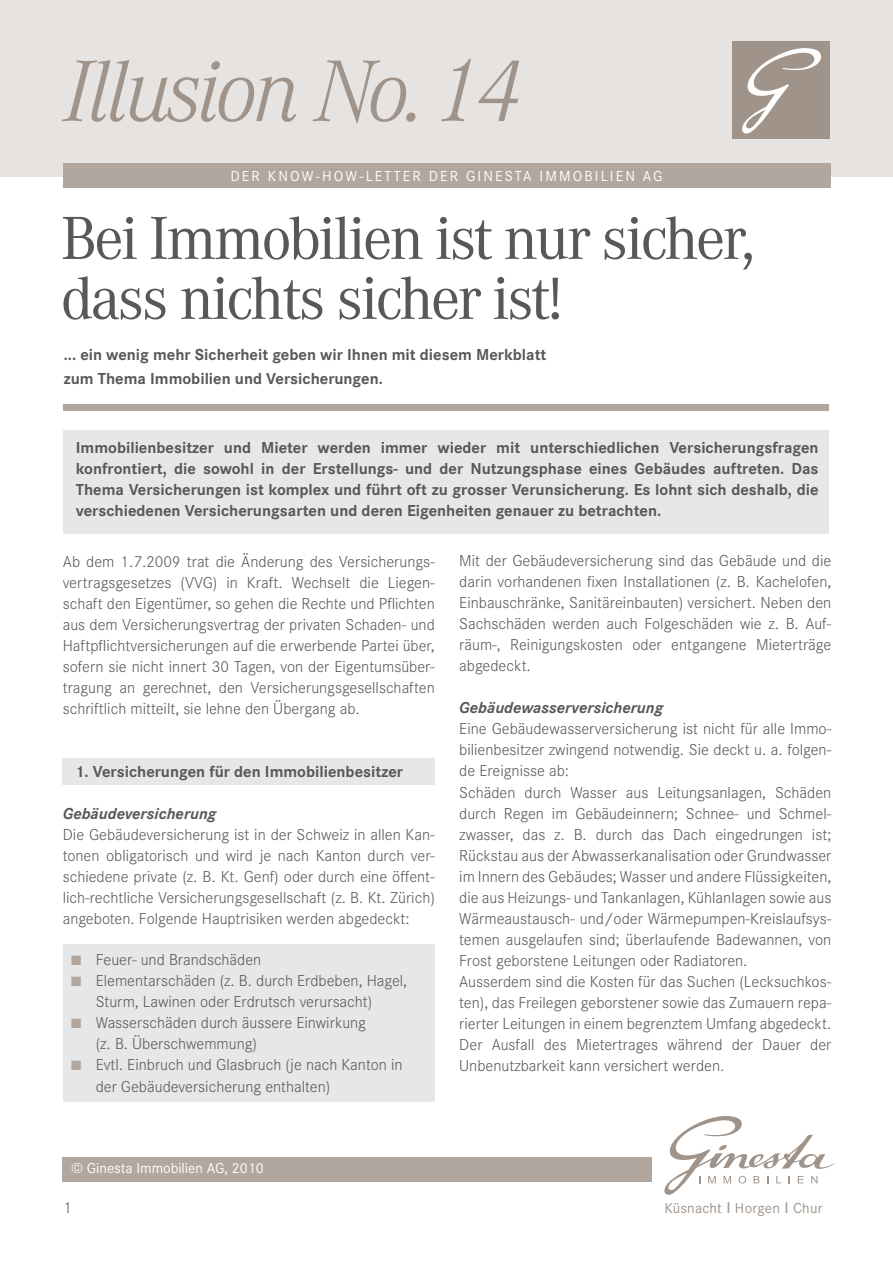
<style>
.page{position:relative;width:893px;height:1263px;background:#fff}
.page>*{position:absolute;margin:0;border:0;box-sizing:border-box;transform-origin:0 0}
.t1{font:italic 300 90.6px "Corporate A";letter-spacing:-.04em;color:#a0948a}
.t2{font:63px/60px "Corporate A";letter-spacing:-.04em;color:#57585a}
.t3{font:300 16.5px/21px "Corporate S";color:#57585a}
.t4{font:700 16.5px/21px "Corporate S";color:#57585a}
.t5{font:italic 700 16.5px "Corporate S";color:#57585a}
.t6{font:15px "Corporate S";letter-spacing:.14em;color:#fff}
.t7{font:15px "Corporate S";color:#fff}
.t8{font:15px "Corporate S";letter-spacing:.015em;color:#a0948a}
.s1{color:#b1a79e}
.s2{font-family:"Arial"}
</style>
<div class="page">
<div style="left:63px;top:758px;width:372px;height:26px;background:#e6e7e9"></div>
<div style="left:0;top:0;width:892px;height:177px;background:#e7e3e1"></div>
<div style="left:64px;top:430px;width:765px;height:103px;background:#e6e7e9"></div>
<div style="left:64px;top:945px;width:371px;height:157px;background:#e6e7e9"></div>
<div style="left:63px;top:163px;width:767px;height:25px;background:#b1a79e"></div>
<div style="left:64px;top:404px;width:765px;height:7px;background:#b1a79e"></div>
<svg style="left:664px;top:1116px;width:171px;height:79px"></svg>
<div style="left:63px;top:1157px;width:589px;height:24px;background:#b1a79e"></div>
<div style="left:732px;top:42px;width:97px;height:97px;background:#a0948a"></div>
<svg style="left:742px;top:48px;width:80px;height:86px"></svg>
<h1 class="t1" style="left:64px;top:28px;width:460px">Illusion No. 14</h1>
<p class="t6" style="left:230px;top:166px;width:434px">DER KNOW-HOW-LETTER DER GINESTA IMMOBILIEN AG</p>
<h2 class="t2" style="left:61px;top:206px;width:696px">Bei Immobilien ist nur sicher, dass nichts sicher ist!</h2>
<p class="t4" style="left:64px;top:342px;width:484px;line-height:24px">... ein wenig mehr Sicherheit geben wir Ihnen mit diesem Merkblatt zum Thema Immobilien und Versicherungen.</p>
<p class="t4" style="left:76px;top:436px;width:744px;text-align:justify">Immobilienbesitzer und Mieter werden immer wieder mit unterschiedlichen Versicherungsfragen konfrontiert, die sowohl in der Erstellungs- und der Nutzungsphase eines Gebäudes auftreten. Das Thema Versicherungen ist komplex und führt oft zu grosser Verunsicherung. Es lohnt sich deshalb, die verschiedenen Versicherungsarten und deren Eigenheiten genauer zu betrachten.</p>
<p class="t3" style="left:63px;top:550px;width:374px;text-align:justify">Ab dem 1.7.2009 trat die Änderung des Versicherungs&shy;vertragsgesetzes (VVG) in Kraft. Wechselt die Liegen&shy;schaft den Eigentümer, so gehen die Rechte und Pflichten aus dem Versicherungsvertrag der privaten Schaden- und Haftpflichtversicherungen auf die erwerbende Partei über, sofern sie nicht innert 30 Tagen, von der Eigentumsüber&shy;tragung an gerechnet, den Versicherungsgesellschaften schriftlich mitteilt, sie lehne den Übergang ab.</p>
<p class="t4" style="left:75px;top:760px;width:329px">1. Versicherungen für den Immobilienbesitzer</p>
<p class="t5" style="left:63px;top:802px;width:155px">Gebäudeversicherung</p>
<p class="t3" style="left:63px;top:823px;width:374px;text-align:justify">Die Gebäudeversicherung ist in der Schweiz in allen Kan&shy;tonen obligatorisch und wird je nach Kanton durch ver&shy;schiedene private (z. B. Kt. Genf) oder durch eine öffent&shy;lich-rechtliche Versicherungsgesellschaft (z. B. Kt. Zürich) angeboten. Folgende Hauptrisiken werden abgedeckt:</p>
<p class="t3" style="left:71px;top:949px;width:192px"><span class="s1">■</span> Feuer- und Brandschäden</p>
<p class="t3" style="left:96px;top:970px;width:313px;text-indent:-24px"><span class="s1">■</span> Elementarschäden (z. B. durch Erdbeben, Hagel,<br>Sturm, Lawinen oder Erdrutsch verursacht)</p>
<p class="t3" style="left:96px;top:1012px;width:272px;text-indent:-24px"><span class="s1">■</span> Wasserschäden durch äussere Einwirkung (z. B. Überschwemmung)</p>
<p class="t3" style="left:96px;top:1054px;width:308px;text-indent:-24px"><span class="s1">■</span> Evtl. Einbruch und Glasbruch (je nach Kanton in der Gebäudeversicherung enthalten)</p>
<p class="t3" style="left:459px;top:550px;width:374px;text-align:justify">Mit der Gebäudeversicherung sind das Gebäude und die darin vorhandenen fixen Installationen (z. B. Kachelofen, Einbauschränke, Sanitäreinbauten) versichert. Neben den Sachschäden werden auch Folgeschäden wie z. B. Auf&shy;räum-, Reinigungskosten oder entgangene Mieterträge abgedeckt.</p>
<p class="t5" style="left:459px;top:697px;width:205px">Gebäudewasserversicherung</p>
<p class="t3" style="left:459px;top:718px;width:374px">Eine Gebäudewasserversicherung ist nicht für alle Immo&shy;bilienbesitzer zwingend notwendig. Sie deckt u. a. folgen&shy;de Ereignisse ab:<br>Schäden durch Wasser aus Leitungsanlagen, Schäden durch Regen im Gebäudeinnern; Schnee- und Schmel&shy;zwasser, das z. B. durch das Dach eingedrungen ist; Rückstau aus der Abwasserkanalisation oder Grundwasser im Innern des Gebäudes; Wasser und andere Flüssigkeiten, die aus Heizungs- und Tankanlagen, Kühlanlagen sowie aus Wärmeaustausch- und/oder Wärmepumpen-Kreislaufsys&shy;temen ausgelaufen sind; überlaufende Badewannen, von Frost geborstene Leitungen oder Radiatoren.<br>Ausserdem sind die Kosten für das Suchen (Lecksuchkos&shy;ten), das Freilegen geborstener sowie das Zumauern repa&shy;rierter Leitungen in einem begrenztem Umfang abgedeckt.<br>Der Ausfall des Mietertrages während der Dauer der Unbenutzbarkeit kann versichert werden.</p>
<p class="t7" style="left:71px;top:1158px;width:194px">© Ginesta Immobilien AG, 2010</p>
<p class="t6" style="left:256px;top:1158px;width:9px">6</p>
<p class="t3" style="left:64px;top:1196px;width:10px">1</p>
<p class="t8" style="left:664px;top:1198px;width:160px">Küsnacht <span class="s2">Ι</span> Horgen <span class="s2">Ι</span> Chur</p>
</div>
